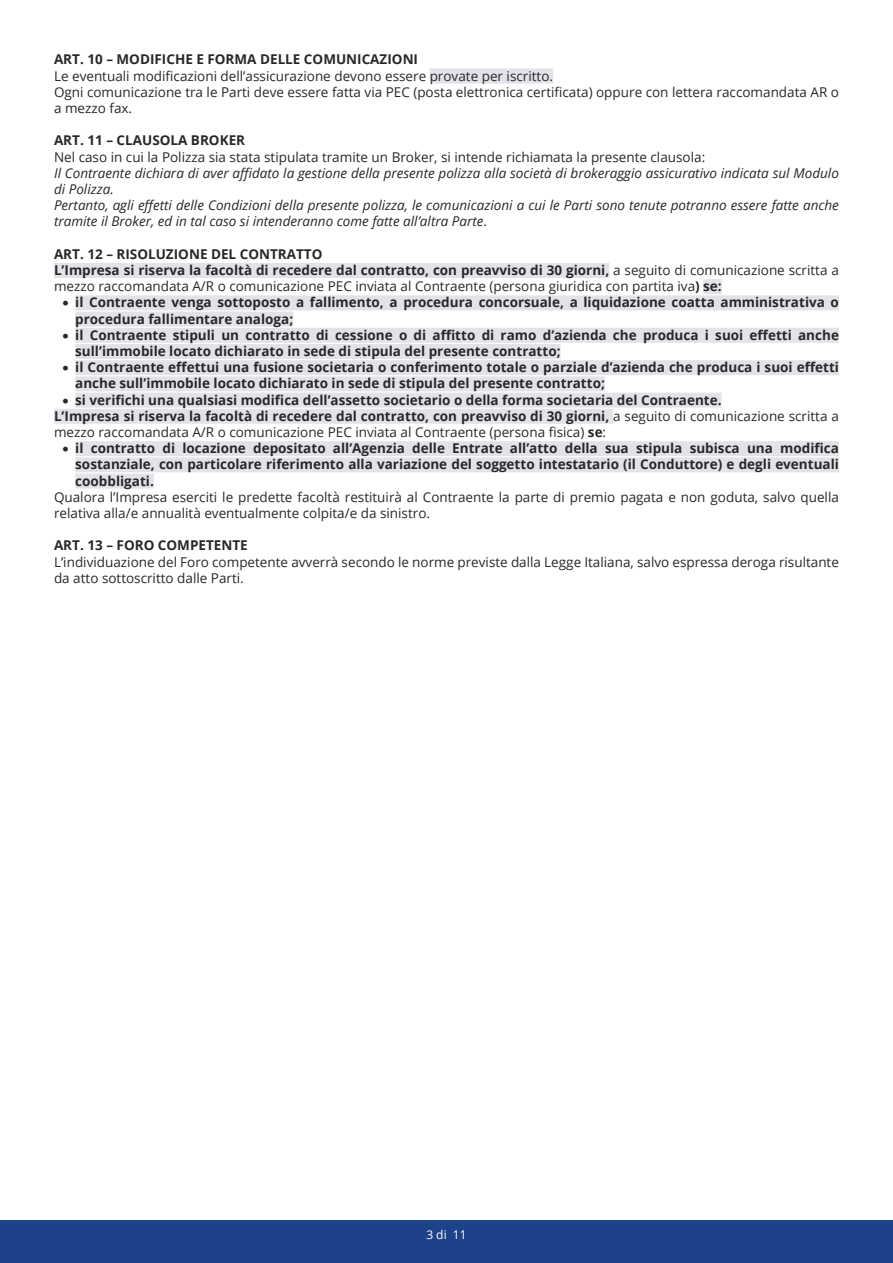
<style>
.page{position:relative;width:893px;height:1263px;background:#fff}
.page>*{position:absolute;margin:0;border:0;box-sizing:border-box;transform-origin:0 0}
.t1{font:700 13.5px/16.2px "Open Sans";color:#282827}
.t2{font:13.5px/16.2px "Open Sans";color:#282827}
.t3{font:italic 13.5px/16.2px "Open Sans";color:#282827}
.t4{font:12px "Open Sans";color:#fff}
.s1{font-style:normal}
.s2{font-weight:700}
.s3{font-weight:400}
</style>
<div class="page">
<div style="left:0;top:1221px;width:893px;height:42px;background:#1e4289"></div>
<div style="left:430px;top:69px;width:123px;height:15px;background:#e2e3e9"></div>
<div style="left:54px;top:263px;width:555px;height:15px;background:#e2e3e9"></div>
<div style="left:703px;top:279px;width:19px;height:15px;background:#e2e3e9"></div>
<div style="left:75px;top:295px;width:764px;height:15px;background:#e2e3e9"></div>
<div style="left:75px;top:312px;width:218px;height:15px;background:#e2e3e9"></div>
<div style="left:75px;top:328px;width:764px;height:15px;background:#e2e3e9"></div>
<div style="left:75px;top:344px;width:486px;height:15px;background:#e2e3e9"></div>
<div style="left:75px;top:360px;width:764px;height:15px;background:#e2e3e9"></div>
<div style="left:75px;top:376px;width:530px;height:15px;background:#e2e3e9"></div>
<div style="left:75px;top:393px;width:647px;height:15px;background:#e2e3e9"></div>
<div style="left:54px;top:409px;width:559px;height:15px;background:#e2e3e9"></div>
<div style="left:75px;top:441px;width:764px;height:15px;background:#e2e3e9"></div>
<div style="left:75px;top:457px;width:764px;height:15px;background:#e2e3e9"></div>
<div style="left:75px;top:474px;width:79px;height:15px;background:#e2e3e9"></div>
<p class="t1" style="left:54px;top:51px;width:366px">ART. 10 – MODIFICHE E FORMA DELLE COMUNICAZIONI</p>
<p class="t2" style="left:54px;top:67px;width:786px">Le eventuali modificazioni dell’assicurazione devono essere provate per iscritto.<br>Ogni comunicazione tra le Parti deve essere fatta via PEC (posta elettronica certificata) oppure con lettera raccomandata AR o a mezzo fax.</p>
<p class="t1" style="left:54px;top:132px;width:193px">ART. 11 – CLAUSOLA BROKER</p>
<p class="t2" style="left:54px;top:148px;width:653px">Nel caso in cui la Polizza sia stata stipulata tramite un Broker, si intende richiamata la presente clausola:</p>
<p class="t3" style="left:54px;top:164px;width:786px">Il Contraente dichiara di aver affidato la gestione della presente polizza alla società di brokeraggio assicurativo indicata sul Modulo di Polizza.<br>Pertanto, agli effetti delle Condizioni della presente polizza, le comunicazioni a cui le Parti sono tenute potranno essere fatte anche tramite il Broker, ed in tal caso si intenderanno come fatte all’altra Parte<span class="s1">.</span></p>
<p class="t2" style="left:54px;top:245px;width:786px"><span class="s2">ART. 12 – RISOLUZIONE DEL CONTRATTO<br>L’Impresa si riserva la facoltà di recedere dal contratto, con preavviso di 30 giorni,</span> a seguito di comunicazione scritta a mezzo raccomandata A/R o comunicazione PEC inviata al Contraente (persona giuridica con partita iva<span class="s2">) se:</span></p>
<p class="t1" style="left:75px;top:294px;width:765px;text-indent:-13px">• il Contraente venga sottoposto a fallimento, a procedura concorsuale, a liquidazione coatta amministrativa o procedura fallimentare analoga;</p>
<p class="t1" style="left:75px;top:326px;width:765px;text-indent:-13px">• il Contraente stipuli un contratto di cessione o di affitto di ramo d’azienda che produca i suoi effetti anche sull’immobile locato dichiarato in sede di stipula del presente contratto;</p>
<p class="t1" style="left:75px;top:359px;width:765px;text-indent:-13px">• il Contraente effettui una fusione societaria o conferimento totale o parziale d’azienda che produca i suoi effetti anche sull’immobile locato dichiarato in sede di stipula del presente contratto;</p>
<p class="t1" style="left:54px;top:391px;width:786px;text-indent:9px">• si verifichi una qualsiasi modifica dell’assetto societario o della forma societaria del Contraente.<br>L’Impresa si riserva la facoltà di recedere dal contratto, con preavviso di 30 giorni, <span class="s3">a seguito di comunicazione scritta a mezzo raccomandata A/R o comunicazione PEC inviata al Contraente (persona fisica)</span> se<span class="s3">:</span></p>
<p class="t1" style="left:75px;top:440px;width:765px;text-align:justify;text-indent:-13px">• il contratto di locazione depositato all’Agenzia delle Entrate all’atto della sua stipula subisca una modifica sostanziale, con particolare riferimento alla variazione del soggetto intestatario (il Conduttore) e degli eventuali coobbligati.</p>
<p class="t2" style="left:54px;top:488px;width:786px">Qualora l’Impresa eserciti le predette facoltà restituirà al Contraente la parte di premio pagata e non goduta, salvo quella relativa alla/e annualità eventualmente colpita/e da sinistro.</p>
<p class="t1" style="left:54px;top:537px;width:195px">ART. 13 – FORO COMPETENTE</p>
<p class="t2" style="left:54px;top:553px;width:786px">L’individuazione del Foro competente avverrà secondo le norme previste dalla Legge Italiana, salvo espressa deroga risultante da atto sottoscritto dalle Parti.</p>
<p class="t4" style="left:426px;top:1226px;width:42px">3 di 11</p>
</div>
